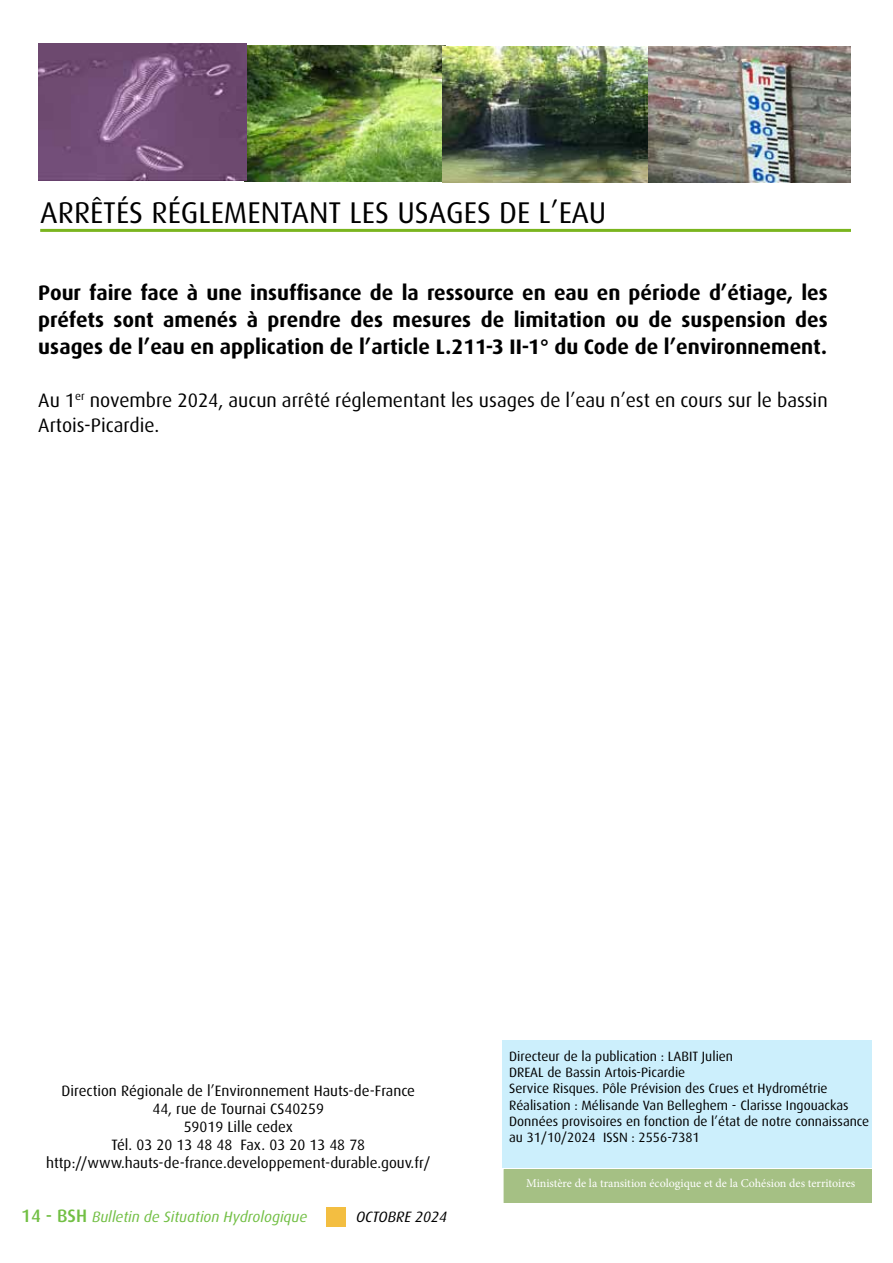
<style>
.page{position:relative;width:893px;height:1263px;background:#fff}
.page>*{position:absolute;margin:0;border:0;box-sizing:border-box;transform-origin:0 0}
.t1{font:30px "Dax OT";color:#000}
.t2{font:700 21px/27px "Dax OT";color:#000;text-align:justify}
.t3{font:19.5px/25.5px "Dax OT";color:#000}
.t4{font:15px/18px "Dax OT";color:#000;text-align:center}
.t5{font:italic 15px "Dax OT";color:#72bf44}
.t6{font:italic 15px "Dax OT";color:#000}
.t7{font:13.5px/16.2px "Dax OT";color:#000}
.t8{font:12px "Minion Pro";color:#fff}
.s1{font-weight:500;font-style:normal;font-size:18px}
</style>
<div class="page">
<div style="left:326px;top:1207px;width:19px;height:20px;background:#f3be41"></div>
<div style="left:504px;top:1169px;width:368px;height:34px;background:#a5c084"></div>
<div style="left:502px;top:1040px;width:370px;height:127px;background:#cceffc"></div>
<img style="left:246px;top:46px;width:200px;height:135px">
<img style="left:38px;top:43px;width:208px;height:138px">
<img style="left:443px;top:47px;width:407px;height:136px">
<hr style="left:40px;top:229px;width:810px;height:3px;background:#7ab51f">
<h1 class="t1" style="left:40px;top:196px;width:568px">ARRÊTÉS RÉGLEMENTANT LES USAGES DE L’EAU</h1>
<p class="t2" style="left:38px;top:280px;width:791px">Pour faire face à une insuffisance de la ressource en eau en période d’étiage, les préfets sont amenés à prendre des mesures de limitation ou de suspension des usages de l’eau en application de l’article L.211-3 II-1° du Code de l’environnement.</p>
<h3 class="t3" style="left:38px;top:387px;width:791px">Au 1<sup>er</sup> novembre 2024, aucun arrêté réglementant les usages de l’eau n’est en cours sur le bassin<br>Artois-Picardie.</h3>
<p class="t4" style="left:46px;top:1082px;width:386px">Direction Régionale de l’Environnement Hauts-de-France<br>44, rue de Tournai CS40259<br>59019 Lille cedex<br>Tél. 03 20 13 48 48 Fax. 03 20 13 48 78 http://www.hauts-de-france.developpement-durable.gouv.fr/</p>
<p class="t5" style="left:21px;top:1208px;width:287px"><span class="s1">14 - BSH</span> Bulletin de Situation Hydrologique</p>
<p class="t6" style="left:356px;top:1208px;width:92px">OCTOBRE 2024</p>
<p class="t7" style="left:509px;top:1048px;width:362px">Directeur de la publication : LABIT Julien<br>DREAL de Bassin Artois-Picardie<br>Service Risques. Pôle Prévision des Crues et Hydrométrie Réalisation : Mélisande Van Belleghem - Clarisse Ingouackas Données provisoires en fonction de l’état de notre connaissance au 31/10/2024 ISSN : 2556-7381</p>
<p class="t8" style="left:526px;top:1175px;width:331px">Ministère de la transition écologique et de la Cohésion des territoires</p>
</div>
